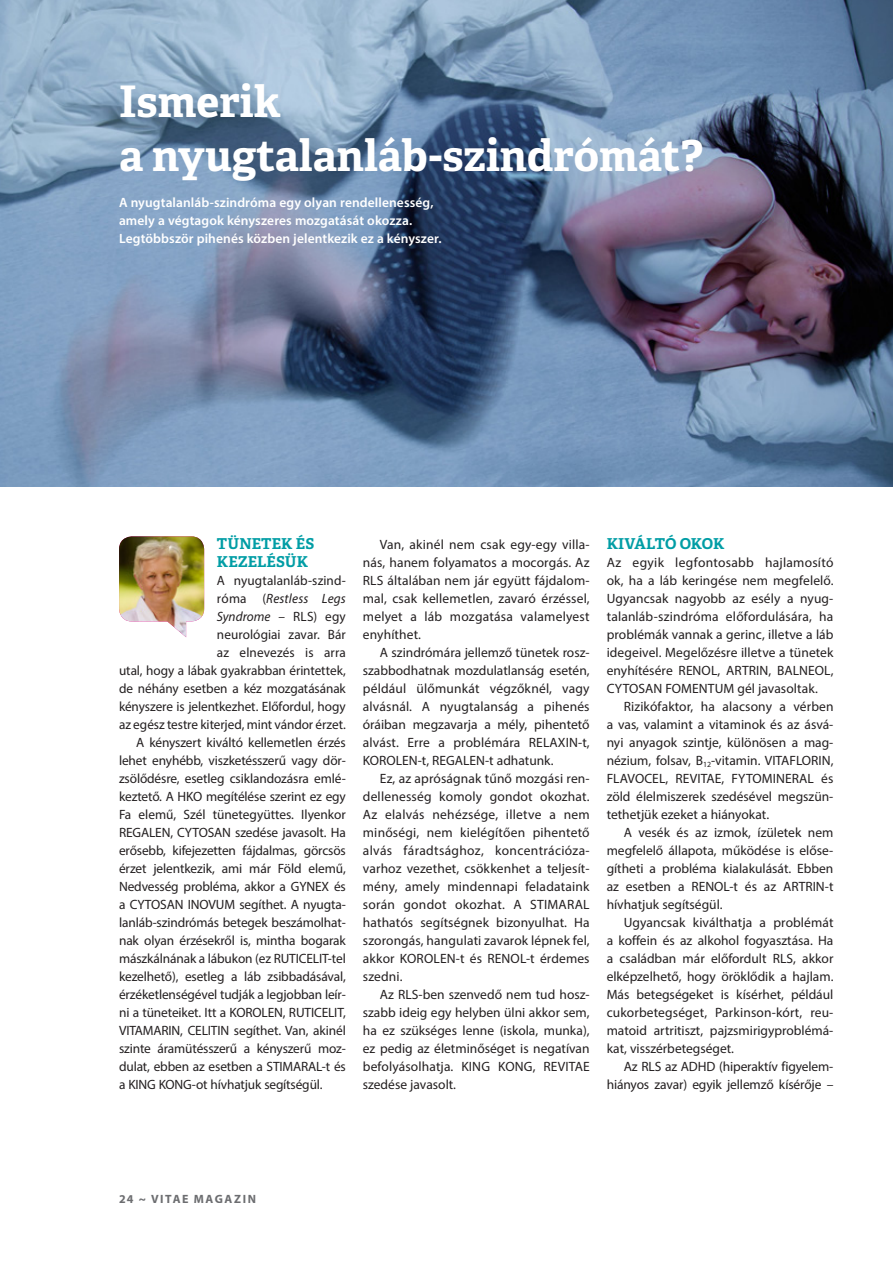
<style>
.page{position:relative;width:893px;height:1263px;background:#fff}
.page>*{position:absolute;margin:0;border:0;box-sizing:border-box;transform-origin:0 0}
.CÍM{font:700 43.5px/54px "Adelle Basic";color:#fff}
.szövegközi_alcímek{font:700 15px/18px "Adelle Basic";letter-spacing:.005em;color:#009da5}
.szövegközi_alcímek-2{font:700 15px "Adelle Basic";letter-spacing:-.015em;color:#009da5}
.Szövegtörzs{font:13.5px/18px "Myriad Pro";color:#231f20;text-align:justify}
.Szövegtörzs_nincs_be{font:13.5px/18px "Myriad Pro";color:#231f20;text-align:right}
.lead{font:600 13.5px/18px "Myriad Pro";letter-spacing:.005em;color:#fff}
.t1{font:700 12px "Myriad Pro";letter-spacing:.13em;color:#6c6d70}
.s1{font-style:italic}
</style>
<div class="page">
<img style="left:0;top:0;width:893px;height:487px">
<hr style="left:892px;top:558px;width:1px;height:705px;background:#f0a4a6">
<img style="left:119px;top:536px;width:85px;height:101px">
<p class="CÍM" style="left:119px;top:74px;width:586px">Ismerik<br>a nyugtalanláb-szindrómát?</p>
<p class="lead" style="left:119px;top:193px;width:324px">A nyugtalanláb-szindróma egy olyan rendellenesség, amely a végtagok kényszeres mozgatását okozza.<br>Legtöbbször pihenés közben jelentkezik ez a kényszer.</p>
<p class="szövegközi_alcímek" style="left:217px;top:534px;width:99px">TÜNETEK ÉS<br>KEZELÉSÜK</p>
<p class="Szövegtörzs_nincs_be" style="left:119px;top:571px;width:228px">A nyugtalanláb-szind-<br>róma (<span class="s1">Restless Legs<br>Syndrome</span> – RLS) egy<br>neurológiai zavar. Bár<br>az elnevezés is arra<br>utal, hogy a lábak gyakrabban érintettek, de néhány esetben a kéz mozgatásának kényszere is jelentkezhet. Előfordul, hogy az egész testre kiterjed, mint vándor érzet.</p>
<p class="Szövegtörzs" style="left:119px;top:733px;width:228px;text-indent:17px">A kényszert kiváltó kellemetlen érzés lehet enyhébb, viszketésszerű vagy dör&shy;zsölődésre, esetleg csiklandozásra emlé&shy;keztető. A HKO megítélése szerint ez egy Fa elemű, Szél tünetegyüttes. Ilyenkor REGALEN, CYTOSAN szedése javasolt. Ha erősebb, kifejezetten fájdalmas, görcsös érzet jelentkezik, ami már Föld elemű, Nedvesség probléma, akkor a GYNEX és a CYTOSAN INOVUM segíthet. A nyugta&shy;lanláb-szindrómás betegek beszámolhat&shy;nak olyan érzésekről is, mintha bogarak mászkálnának a lábukon (ez RUTICELIT-tel kezelhető), esetleg a láb zsibbadásával, érzéketlenségével tudják a legjobban leír&shy;ni a tüneteiket. Itt a KOROLEN, RUTICELIT, VITAMARIN, CELITIN segíthet. Van, akinél szinte áramütésszerű a kényszerű moz&shy;dulat, ebben az esetben a STIMARAL-t és a KING KONG-ot hívhatjuk segítségül.</p>
<p class="Szövegtörzs" style="left:363px;top:535px;width:228px;text-indent:17px">Van, akinél nem csak egy-egy villa&shy;nás, hanem folyamatos a mocorgás. Az RLS általában nem jár együtt fájdalom&shy;mal, csak kellemetlen, zavaró érzéssel, melyet a láb mozgatása valamelyest enyhíthet.</p>
<p class="Szövegtörzs" style="left:363px;top:643px;width:228px;text-indent:17px">A szindrómára jellemző tünetek ros - szabbodhatnak mozdulatlanság esetén, például ülőmunkát végzőknél, vagy alvásnál. A nyugtalanság a pihenés óráiban megzavarja a mély, pihentető alvást. Erre a problémára RELAXIN-t, KOROLEN-t, REGALEN-t adhatunk.</p>
<p class="Szövegtörzs" style="left:363px;top:769px;width:228px;text-indent:17px">Ez, az apróságnak tűnő mozgási ren&shy;dellenesség komoly gondot okozhat.<br>Az elalvás nehézsége, illetve a nem minőségi, nem kielégítően pihentető alvás fáradtsághoz, koncentrációza&shy;varhoz vezethet, csökkenhet a teljesít&shy;mény, amely mindennapi feladataink során gondot okozhat. A STIMARAL hathatós segítségnek bizonyulhat. Ha szorongás, hangulati zavarok lépnek fel, akkor KOROLEN-t és RENOL-t érdemes szedni.</p>
<p class="Szövegtörzs" style="left:363px;top:985px;width:228px;text-indent:17px">Az RLS-ben szenvedő nem tud hos - szabb ideig egy helyben ülni akkor sem, ha ez szükséges lenne (iskola, munka), ez pedig az életminőséget is negatívan befolyásolhatja. KING KONG, REVITAE szedése javasolt.</p>
<p class="szövegközi_alcímek-2" style="left:607px;top:534px;width:119px">KIVÁLTÓ OKOK</p>
<p class="Szövegtörzs_nincs_be" style="left:607px;top:553px;width:228px;text-align:justify">Az egyik legfontosabb hajlamosító ok, ha a láb keringése nem megfelelő.<br>Ugyancsak nagyobb az esély a nyug&shy;talanláb-szindróma előfordulására, ha problémák vannak a gerinc, illetve a láb idegeivel. Megelőzésre illetve a tünetek enyhítésére RENOL, ARTRIN, BALNEOL, CYTOSAN FOMENTUM gél javasoltak.</p>
<p class="Szövegtörzs" style="left:607px;top:697px;width:228px;text-indent:17px">Rizikófaktor, ha alacsony a vérben a vas, valamint a vitaminok és az ásvá&shy;nyi anyagok szintje, különösen a mag&shy;nézium, folsav, B<sub>12</sub>-vitamin. VITAFLORIN, FLAVOCEL, REVITAE, FYTOMINERAL és zöld élelmiszerek szedésével megszün&shy;tethetjük ezeket a hiányokat.</p>
<p class="Szövegtörzs" style="left:607px;top:823px;width:228px;text-indent:17px">A vesék és az izmok, ízületek nem megfelelő állapota, működése is előse&shy;gítheti a probléma kialakulását. Ebben az esetben a RENOL-t és az ARTRIN-t hívhatjuk segítségül.</p>
<p class="Szövegtörzs" style="left:607px;top:913px;width:228px;text-indent:17px">Ugyancsak kiválthatja a problémát a koffein és az alkohol fogyasztása. Ha a családban már előfordult RLS, akkor elképzelhető, hogy öröklődik a hajlam.<br>Más betegségeket is kísérhet, például cukorbetegséget, Parkinson-kórt, reu&shy;matoid artritiszt, pajzsmirigyproblémá&shy;kat, visszérbetegséget.</p>
<p class="Szövegtörzs" style="left:607px;top:1057px;width:228px;text-align:right">Az RLS az ADHD (hiperaktív figyelem&shy;hiányos zavar) egyik jellemző kísérője –</p>
<p class="t1" style="left:119px;top:1191px;width:138px">24 ~ VITAE MAGAZIN</p>
</div>
